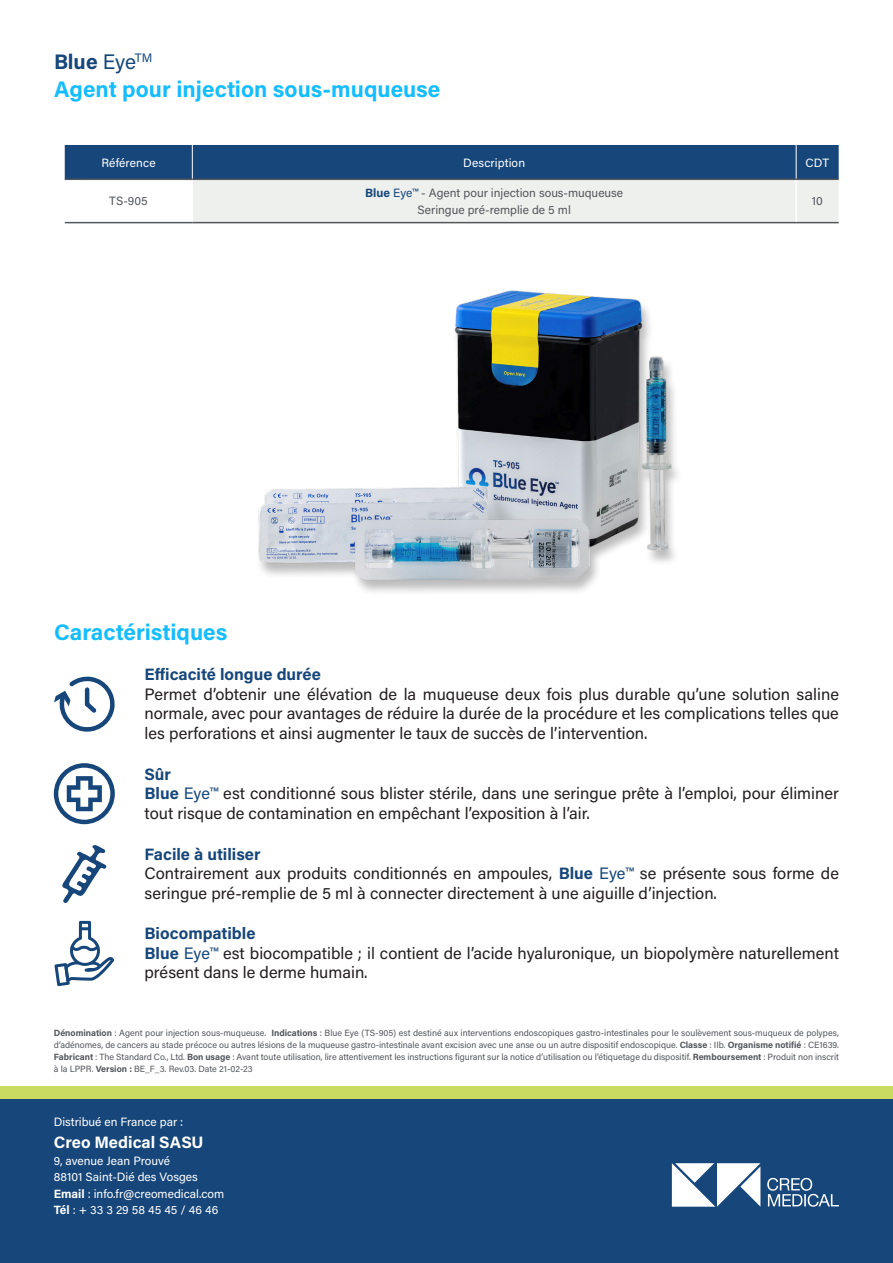
<style>
.page{position:relative;width:893px;height:1263px;background:#fff}
.page>*{position:absolute;margin:0;border:0;box-sizing:border-box;transform-origin:0 0}
.t1{font:700 22.5px "Acumin Pro";color:#15bdff}
.t2{font:700 21px "Acumin Pro";color:#16467a}
.t3{font:16.5px/19.5px "Acumin Pro";color:#231f20}
.t4{font:700 16.5px "Acumin Pro";color:#16467a}
.TEXTOS{font:700 16.5px "Acumin Pro";color:#fff}
.TEXTOS-2{font:12px "Acumin Pro";color:#fff}
.CODIGOS{font:12px "Acumin Pro";color:#54565b}
.tabellen-kopf-light{font:12px "Acumin Pro";letter-spacing:.01em;color:#fff}
.TEXTOS-3{font:9px/12px "Acumin Pro";color:#54565b;text-align:justify}
.s1{font-weight:400}
.s2{font-weight:700;color:#16467a}
.s3{color:#16467a}
.s4{font-weight:700}
</style>
<div class="page">
<div style="left:0;top:1098px;width:893px;height:165px;background:#16467a"></div>
<div style="left:0;top:1087px;width:893px;height:12px;background:#c9dc61"></div>
<svg style="left:767px;top:1178px;width:72px;height:28px"></svg>
<svg style="left:672px;top:1163px;width:88px;height:43px"></svg>
<svg style="left:65px;top:145px;width:774px;height:77px;background:#8ea5bb"></svg>
<hr style="left:192px;top:180px;width:1px;height:42px;background:#fff">
<hr style="left:795px;top:180px;width:2px;height:42px;background:#fff">
<hr style="left:65px;top:179px;width:127px;height:1px;background:#54565b">
<hr style="left:192px;top:179px;width:604px;height:1px;background:#54565b">
<hr style="left:796px;top:179px;width:43px;height:1px;background:#54565b">
<hr style="left:192px;top:145px;width:1px;height:34px;background:#fff">
<hr style="left:796px;top:145px;width:1px;height:34px;background:#fff">
<hr style="left:65px;top:222px;width:127px;height:1px;background:#54565b">
<hr style="left:192px;top:222px;width:604px;height:1px;background:#54565b">
<hr style="left:796px;top:222px;width:43px;height:1px;background:#54565b">
<img style="left:258px;top:290px;width:420px;height:302px">
<svg style="left:54px;top:676px;width:61px;height:56px"></svg>
<svg style="left:54px;top:763px;width:61px;height:61px"></svg>
<svg style="left:62px;top:845px;width:45px;height:58px"></svg>
<svg style="left:55px;top:921px;width:59px;height:65px"></svg>
<p class="t2" style="left:54px;top:47px;width:100px">Blue <span class="s1">Eye</span><sup>TM</sup></p>
<p class="t1" style="left:54px;top:73px;width:388px">Agent pour injection sous-muqueuse</p>
<p class="tabellen-kopf-light" style="left:101px;top:154px;width:56px">Référence</p>
<p class="tabellen-kopf-light" style="left:463px;top:154px;width:63px">Description</p>
<p class="tabellen-kopf-light" style="left:806px;top:154px;width:25px">CDT</p>
<p class="CODIGOS" style="left:109px;top:193px;width:40px">TS-905</p>
<p class="CODIGOS" style="left:365px;top:185px;width:259px"><span class="s2">Blue</span> <span class="s3">Eye™</span> - Agent pour injection sous-muqueuse</p>
<p class="CODIGOS" style="left:418px;top:201px;width:155px">Seringue pré-remplie de 5 ml</p>
<p class="CODIGOS" style="left:812px;top:193px;width:13px">10</p>
<p class="t1" style="left:54px;top:616px;width:175px">Caractéristiques</p>
<p class="t4" style="left:145px;top:663px;width:178px">Efficacité longue durée</p>
<p class="t3" style="left:145px;top:684px;width:696px;text-align:justify">Permet d’obtenir une élévation de la muqueuse deux fois plus durable qu’une solution saline normale, avec pour avantages de réduire la durée de la procédure et les complications telles que les perforations et ainsi augmenter le taux de succès de l’intervention.</p>
<p class="t4" style="left:145px;top:762px;width:28px">Sûr</p>
<p class="t3" style="left:145px;top:783px;width:696px"><span class="s2">Blue</span> <span class="s3">Eye™</span> est conditionné sous blister stérile, dans une seringue prête à l’emploi, pour éliminer tout risque de contamination en empêchant l’exposition à l’air.</p>
<p class="t4" style="left:145px;top:842px;width:118px">Facile à utiliser</p>
<p class="t3" style="left:145px;top:863px;width:696px">Contrairement aux produits conditionnés en ampoules, <span class="s2">Blue</span> <span class="s3">Eye™</span> se présente sous forme de seringue pré-remplie de 5 ml à connecter directement à une aiguille d’injection.</p>
<p class="t4" style="left:145px;top:922px;width:112px">Biocompatible</p>
<p class="t3" style="left:145px;top:942px;width:696px"><span class="s2">Blue</span> <span class="s3">Eye™</span> est biocompatible ; il contient de l’acide hyaluronique, un biopolymère naturellement présent dans le derme humain.</p>
<p class="TEXTOS-3" style="left:54px;top:1027px;width:787px"><span class="s4">Dénomination</span> : Agent pour injection sous-muqueuse. <span class="s4">Indications</span> : Blue Eye (TS-905) est destiné aux interventions endoscopiques gastro-intestinales pour le soulèvement sous-muqueux de polypes, d’adénomes, de cancers au stade précoce ou autres lésions de la muqueuse gastro-intestinale avant excision avec une anse ou un autre dispositif endoscopique. <span class="s4">Classe</span> : IIb. <span class="s4">Organisme notifié</span> : CE1639.<br><span class="s4">Fabricant</span> : The Standard Co., Ltd. <span class="s4">Bon usage</span> : Avant toute utilisation, lire attentivement les instructions figurant sur la notice d’utilisation ou l’étiquetage du dispositif. <span class="s4">Remboursement</span> : Produit non inscrit à la LPPR. <span class="s4">Version :</span> BE_F_3. Rev.03. Date 21-02-23</p>
<p class="TEXTOS-2" style="left:54px;top:1113px;width:131px">Distribué en France par :</p>
<p class="TEXTOS" style="left:54px;top:1131px;width:151px">Creo Medical SASU</p>
<p class="TEXTOS-2" style="left:54px;top:1152px;width:118px">9, avenue Jean Prouvé</p>
<p class="TEXTOS-2" style="left:54px;top:1169px;width:146px">88101 Saint-Dié des Vosges</p>
<p class="TEXTOS-2" style="left:54px;top:1185px;width:172px"><span class="s4">Email</span> : info.fr@creomedical.com</p>
<p class="TEXTOS-2" style="left:54px;top:1202px;width:166px"><span class="s4">Tél</span> : + 33 3 29 58 45 45 / 46 46</p>
</div>
